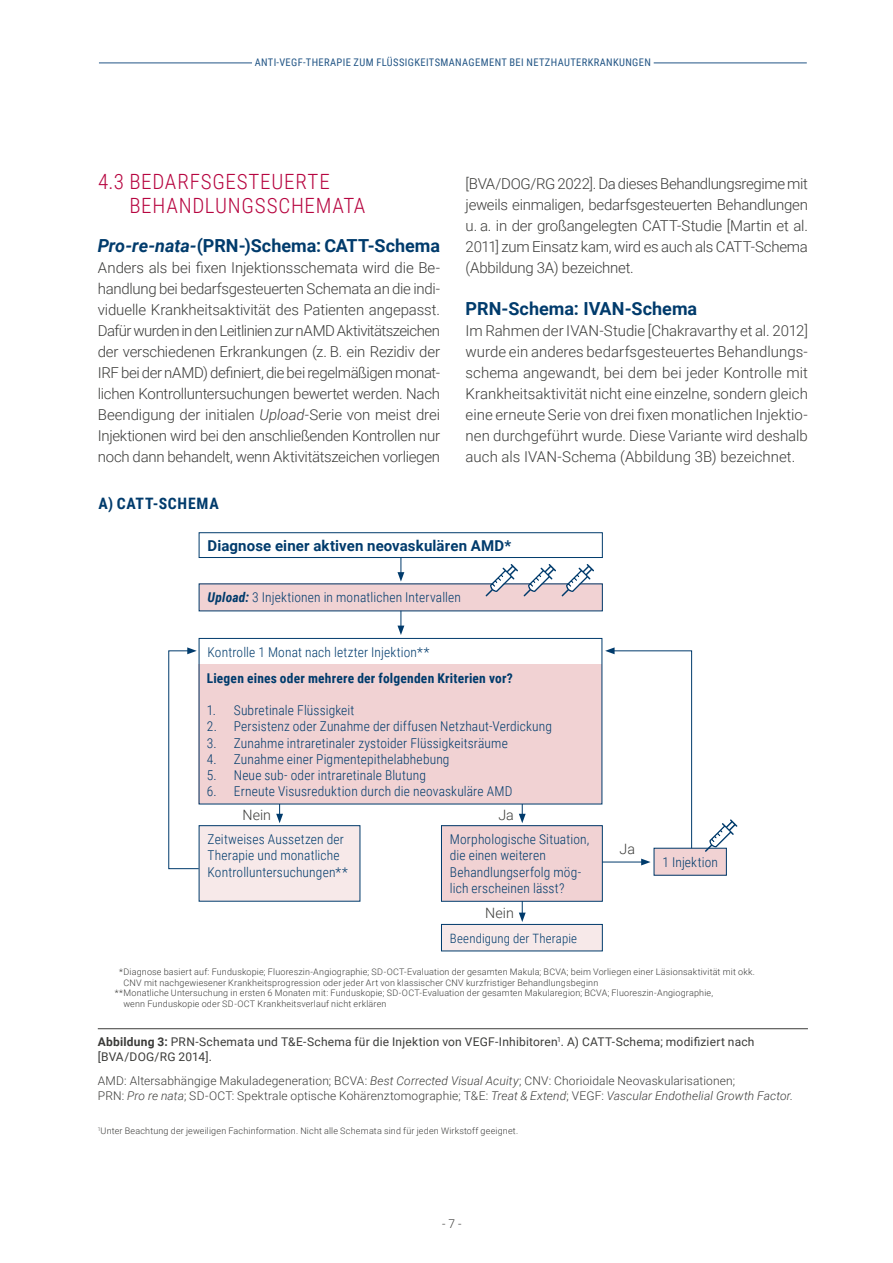
<style>
.page{position:relative;width:893px;height:1263px;background:#fff}
.page>*{position:absolute;margin:0;border:0;box-sizing:border-box;transform-origin:0 0}
.t1{font:300 21px/24px "Roboto Condensed";letter-spacing:.035em;color:#b70540}
.t2{font:700 18px "Roboto";color:#003b6c}
.t3{font:700 15.75px "Roboto Condensed";letter-spacing:.045em;color:#003b6c}
.t4{font:300 15px/21px "Roboto";letter-spacing:-.015em;color:#3c3c3a;text-align:justify}
.t5{font:700 15px "Roboto";letter-spacing:.01em;color:#003b6c}
.t6{font:300 14.25px "Roboto";color:#3c3c3a}
.t7{font:300 13.5px/16.2px "Roboto Condensed";letter-spacing:.01em;color:#003b6c}
.t8{font:700 13.5px "Roboto Condensed";letter-spacing:.015em;color:#003b6c}
.t9{font:300 12.9px "Roboto Condensed";letter-spacing:.015em;color:#003b6c}
.t10{font:300 12px/15px "Roboto";letter-spacing:.01em;color:#3c3c3a}
.t11{font:12px/15px "Roboto";letter-spacing:.015em;color:#3c3c3a}
.t12{font:10.5px "Roboto Condensed";letter-spacing:.035em;color:#235686}
.t13{font:300 9px "Roboto";letter-spacing:.02em;color:#3c3c3a}
.s1{font-style:italic}
.s2{font-weight:700;font-style:italic}
.s3{color:#fff}
.s4{font-weight:700}
</style>
<div class="page">
<hr style="left:99px;top:63px;width:153px;height:1px;background:#235686">
<hr style="left:654px;top:63px;width:153px;height:1px;background:#235686">
<div style="left:199px;top:532px;width:404px;height:26px;border:1px solid #003b6c"></div>
<div style="left:199px;top:584px;width:403px;height:27px;background:#f1d2d3"></div>
<svg style="left:562px;top:564px;width:32px;height:32px"></svg>
<svg style="left:524px;top:564px;width:32px;height:32px"></svg>
<svg style="left:486px;top:564px;width:32px;height:32px"></svg>
<svg style="left:397px;top:557px;width:7px;height:25px"></svg>
<svg style="left:397px;top:611px;width:7px;height:24px"></svg>
<div style="left:441px;top:924px;width:161px;height:27px;background:#f7e9e9"></div>
<div style="left:441px;top:924px;width:162px;height:27px;border:1px solid #003b6c"></div>
<svg style="left:276px;top:804px;width:7px;height:19px"></svg>
<svg style="left:519px;top:804px;width:7px;height:19px"></svg>
<svg style="left:519px;top:902px;width:7px;height:20px"></svg>
<div style="left:199px;top:826px;width:161px;height:75px;background:#f7e9e9"></div>
<div style="left:199px;top:825px;width:161px;height:76px;border:1px solid #003b6c"></div>
<div style="left:441px;top:826px;width:161px;height:75px;background:#f1d2d3"></div>
<div style="left:441px;top:825px;width:162px;height:77px;border:1px solid #003b6c"></div>
<div style="left:654px;top:848px;width:72px;height:27px;background:#f1d2d3"></div>
<svg style="left:705px;top:819px;width:32px;height:33px"></svg>
<hr style="left:602px;top:862px;width:41px;height:1px;background:#003b6c">
<svg style="left:641px;top:858px;width:10px;height:7px"></svg>
<svg style="left:605px;top:647px;width:87px;height:202px"></svg>
<svg style="left:168px;top:647px;width:31px;height:222px"></svg>
<div style="left:199px;top:665px;width:403px;height:139px;background:#f1d2d3"></div>
<hr style="left:98px;top:1028px;width:710px;height:1px;background:#3c3c3a">
<div style="left:199px;top:638px;width:403px;height:166px;border:1px solid #003b6c"></div>
<p class="t12" style="left:255px;top:55px;width:398px">ANTI-VEGF-THERAPIE ZUM FLÜSSIGKEITSMANAGEMENT BEI NETZHAUTERKRANKUNGEN</p>
<h1 class="t1" style="left:129px;top:169px;width:237px;text-indent:-31px">4.3 BEDARFSGESTEUERTE<br>BEHANDLUNGSSCHEMATA</h1>
<p class="t2" style="left:98px;top:233px;width:344px"><span class="s1">Pro-re-nata-</span>(PRN-)Schema: CATT-Schema</p>
<p class="t4" style="left:98px;top:257px;width:344px">Anders als bei fixen Injektionsschemata wird die Be&shy;handlung bei bedarfsgesteuerten Schemata an die indi&shy;viduelle Krankheitsaktivität des Patienten angepasst.<br>Dafür wurden in den Leitlinien zur nAMD Aktivitätszeichen der verschiedenen Erkrankungen (z. B. ein Rezidiv der IRF bei der nAMD) definiert, die bei regelmäßigen monat&shy;lichen Kontrolluntersuchungen bewertet werden. Nach Beendigung der initialen <span class="s1">Upload</span>-Serie von meist drei Injektionen wird bei den anschließenden Kontrollen nur noch dann behandelt, wenn Aktivitätszeichen vorliegen</p>
<p class="t4" style="left:466px;top:173px;width:344px">[BVA/DOG/RG 2022]. Da dieses Behandlungsregime mit jeweils einmaligen, bedarfsgesteuerten Behandlungen u. a. in der großangelegten CATT-Studie [Martin et al.<br>2011] zum Einsatz kam, wird es auch als CATT-Schema (Abbildung 3A) bezeichnet.</p>
<p class="t2" style="left:466px;top:296px;width:233px">PRN-Schema: IVAN-Schema</p>
<p class="t4" style="left:466px;top:320px;width:344px">Im Rahmen der IVAN-Studie [Chakravarthy et al. 2012] wurde ein anderes bedarfsgesteuertes Behandlungs&shy;schema angewandt, bei dem bei jeder Kontrolle mit Krankheitsaktivität nicht eine einzelne, sondern gleich eine erneute Serie von drei fixen monatlichen Injektio&shy;nen durchgeführt wurde. Diese Variante wird deshalb auch als IVAN-Schema (Abbildung 3B) bezeichnet.</p>
<p class="t3" style="left:98px;top:492px;width:122px">A) CATT-SCHEMA</p>
<p class="t5" style="left:208px;top:535px;width:305px">Diagnose einer aktiven neovaskulären AMD*</p>
<p class="t7" style="left:208px;top:589px;width:255px"><span class="s2">Upload:</span> 3 Injektionen in monatlichen Intervallen</p>
<p class="t7" style="left:208px;top:643px;width:223px">Kontrolle 1 Monat nach letzter Injektion**</p>
<p class="t8" style="left:207px;top:668px;width:308px">Liegen eines oder mehrere der folgenden Kriterien vor?</p>
<p class="t7" style="left:207px;top:702px;width:149px">1. Subretinale Flüssigkeit</p>
<p class="t7" style="left:207px;top:718px;width:347px">2. Persistenz oder Zunahme der diffusen Netzhaut-Verdickung</p>
<p class="t7" style="left:207px;top:734px;width:303px">3. Zunahme intraretinaler zystoider Flüssigkeitsräume</p>
<p class="t7" style="left:207px;top:750px;width:244px">4. Zunahme einer Pigmentepithelabhebung</p>
<p class="t7" style="left:207px;top:767px;width:221px">5. Neue sub- oder intraretinale Blutung</p>
<p class="t7" style="left:207px;top:783px;width:307px">6. Erneute Visusreduktion durch die neovaskuläre AMD</p>
<p class="t6" style="left:242px;top:805px;width:30px">Nein</p>
<p class="t6" style="left:498px;top:805px;width:17px">Ja</p>
<p class="t7" style="left:208px;top:831px;width:142px">Zeitweises Aussetzen der<br>Therapie und monatliche<br>Kontrolluntersuchungen**</p>
<p class="t7" style="left:450px;top:831px;width:141px">Morphologische Situation, die einen weiteren<br>Behandlungserfolg mög&shy;lich erscheinen lässt?</p>
<p class="t6" style="left:485px;top:903px;width:30px">Nein</p>
<p class="t9" style="left:450px;top:929px;width:129px">Beendigung der Therapie</p>
<p class="t6" style="left:620px;top:838px;width:17px">Ja</p>
<p class="t7" style="left:662px;top:853px;width:57px">1 Injektion</p>
<p class="t13" style="left:115px;top:965px;width:642px"><span class="s3">*</span>*Diagnose basiert auf: Funduskopie; Fluoreszin-Angiographie; SD-OCT-Evaluation der gesamten Makula; BCVA; beim Vorliegen einer Läsionsaktivität mit okk.</p>
<p class="t13" style="left:123px;top:976px;width:476px">CNV mit nachgewiesener Krankheitsprogression oder jeder Art von klassischer CNV kurzfristiger Behandlungsbeginn</p>
<p class="t13" style="left:115px;top:987px;width:600px">**Monatliche Untersuchung in ersten 6 Monaten mit: Funduskopie; SD-OCT-Evaluation der gesamten Makularegion; BCVA; Fluoreszin-Angiographie,</p>
<p class="t13" style="left:123px;top:997px;width:265px">wenn Funduskopie oder SD-OCT Krankheitsverlauf nicht erklären</p>
<p class="t11" style="left:98px;top:1034px;width:658px"><span class="s4">Abbildung 3:</span> PRN-Schemata und T&amp;E-Schema für die Injektion von VEGF-Inhibitoren<sup>1</sup>. A) CATT-Schema; modifiziert nach [BVA/DOG/RG 2014].</p>
<p class="t10" style="left:98px;top:1072px;width:696px">AMD: Altersabhängige Makuladegeneration; BCVA: <span class="s1">Best Corrected Visual Acuity</span>; CNV: Chorioidale Neovaskularisationen;<br>PRN: <span class="s1">Pro re nata</span>; SD-OCT: Spektrale optische Kohärenztomographie; T&amp;E: <span class="s1">Treat &amp; Extend</span>; VEGF: <span class="s1">Vascular Endothelial Growth Factor</span>.</p>
<p class="t13" style="left:98px;top:1124px;width:422px"><sup>1</sup>Unter Beachtung der jeweiligen Fachinformation. Nicht alle Schemata sind für jeden Wirkstoff geeignet.</p>
<p class="t10" style="left:442px;top:1215px;width:21px">- 7 -</p>
</div>
